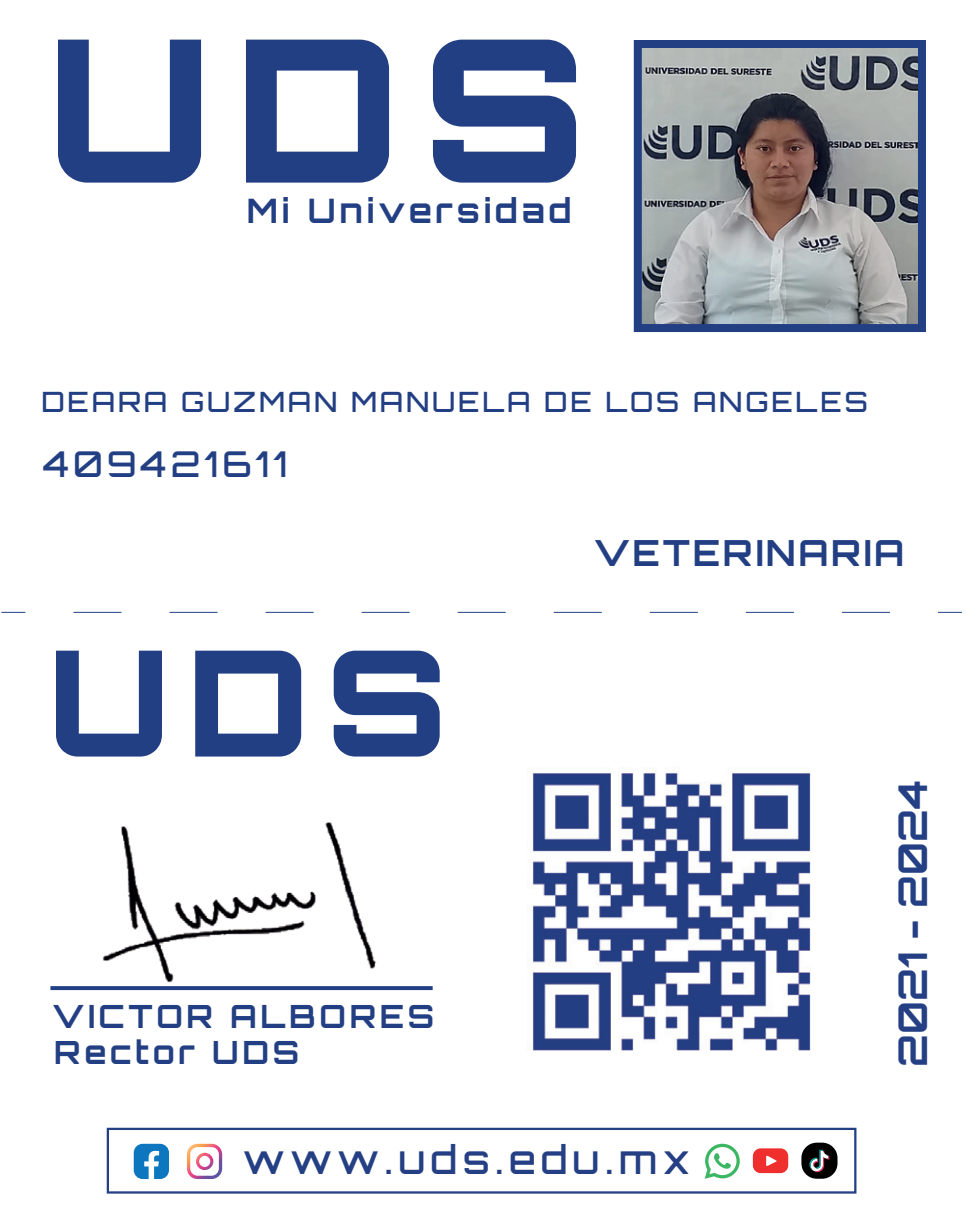
<style>
.page{position:relative;width:966px;height:1227px;background:#fff}
.page>*{position:absolute;margin:0;border:0;box-sizing:border-box;transform-origin:0 0}
.t1{font:700 39.6px "Orbitron";color:#243f84}
.t2{font:500 39.2px "Orbitron";letter-spacing:.135em;color:#243f84}
.t3{font:700 36px "Orbitron";letter-spacing:.075em;color:#233f83}
.t4{font:500 35.6px "Orbitron";letter-spacing:.115em;color:#233f83}
.t5{font:700 33.6px "Orbitron";letter-spacing:.115em;color:#233f83}
.t6{font:700 32px/36px "Orbitron";letter-spacing:.115em;color:#233f83}
.t7{font:500 28px "Orbitron";letter-spacing:.1em;color:#233f83}
</style>
<div class="page">
<img style="left:642px;top:49px;width:274px;height:274px">
<div style="left:633px;top:40px;width:292px;height:292px;border:8px solid #233f83"></div>
<svg style="left:58px;top:40px;width:143px;height:143px"></svg>
<svg style="left:246px;top:40px;width:143px;height:143px"></svg>
<svg style="left:433px;top:40px;width:143px;height:143px"></svg>
<svg style="left:56px;top:651px;width:106px;height:105px"></svg>
<svg style="left:195px;top:651px;width:106px;height:105px"></svg>
<svg style="left:334px;top:651px;width:105px;height:105px"></svg>
<div style="left:50px;top:986px;width:382px;height:4px;border:2px solid #233f83"></div>
<img style="left:94px;top:822px;width:288px;height:169px">
<svg style="left:187px;top:1144px;width:35px;height:35px"></svg>
<svg style="left:704px;top:1144px;width:35px;height:35px"></svg>
<svg style="left:752px;top:1148px;width:36px;height:25px"></svg>
<div style="left:107px;top:1128px;width:749px;height:65px;border:2px solid #243f84"></div>
<div style="left:801px;top:1143px;width:36px;height:36px;background:#000001;border-radius:15px"></div>
<svg style="left:809px;top:1150px;width:20px;height:22px"></svg>
<img style="left:531px;top:770px;width:280px;height:281px">
<svg style="left:1px;top:612px;width:24px;height:1px"></svg>
<svg style="left:73px;top:612px;width:817px;height:1px"></svg>
<svg style="left:938px;top:612px;width:23px;height:1px"></svg>
<svg style="left:134px;top:1144px;width:35px;height:35px"></svg>
<p class="t5" style="left:247px;top:191px;width:326px">Mi Universidad</p>
<p class="t7" style="left:41px;top:384px;width:827px">DEARA GUZMAN MANUELA DE LOS ANGELES</p>
<p class="t4" style="left:43px;top:442px;width:246px">409421611</p>
<p class="t6" style="left:52px;top:998px;width:383px">VICTOR ALBORES<br>Rector UDS</p>
<p class="t3" style="left:593px;top:531px;width:312px">VETERINARIA</p>
<h1 class="t1" style="left:888px;top:1067px;width:289px;rotate:-90deg">2021 - 2024</h1>
<h2 class="t2" style="left:243px;top:1135px;width:448px">www.uds.edu.mx</h2>
</div>
